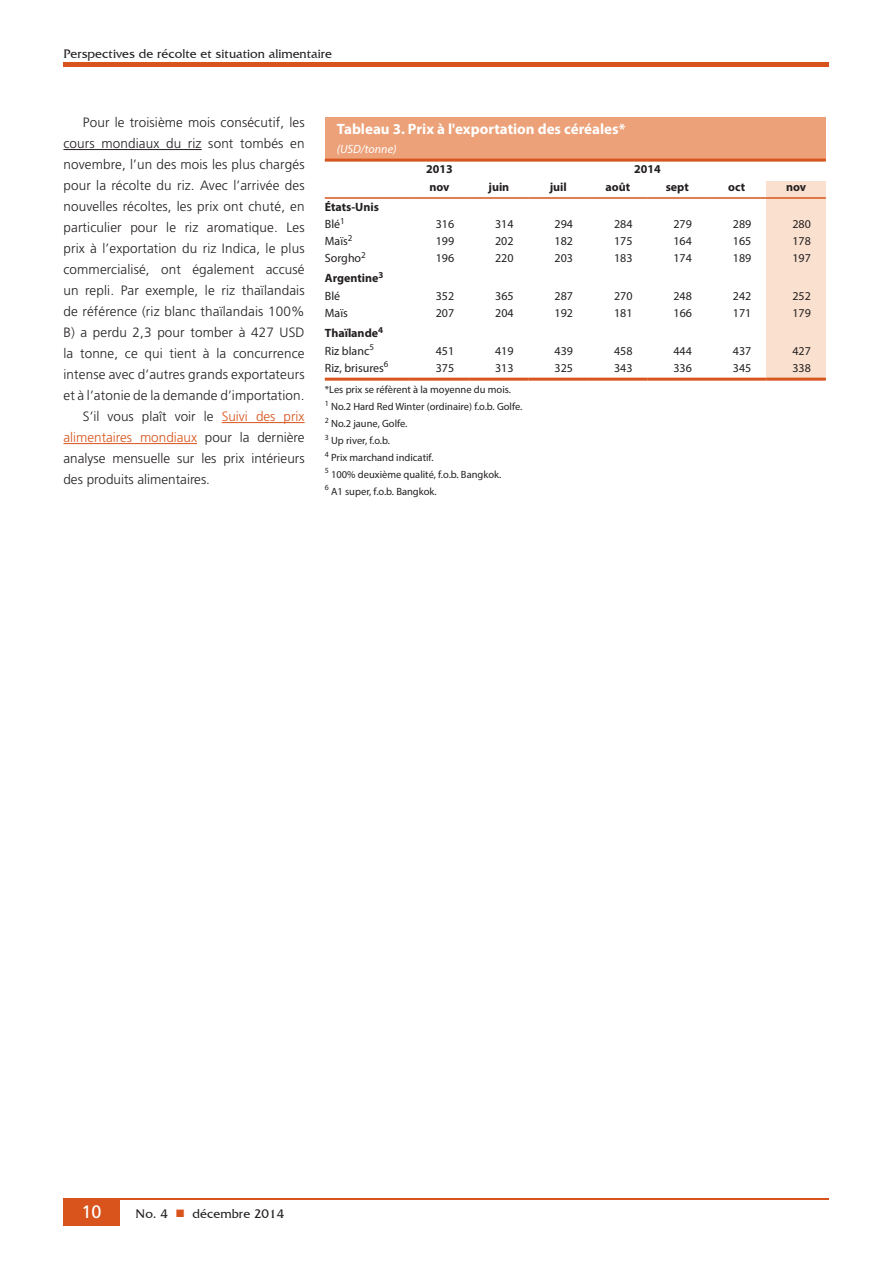
<style>
.page{position:relative;width:893px;height:1263px;background:#fff}
.page>*{position:absolute;margin:0;border:0;box-sizing:border-box;transform-origin:0 0}
.t1{font:18px "Frutiger LT Std";color:#fff}
.t2{font:700 15px "Myriad Pro";color:#fff}
.NewPara{font:300 13.5px/21px "Frutiger LT Std";letter-spacing:.005em;color:#231f20;text-align:justify}
.t3{font:12.75px "Friz Quadrata IT Cby BT";color:#231f20}
.t4{font:12px "Myriad Pro";color:#231f20}
.t5{font:700 12px/17.7px "Myriad Pro";color:#231f20}
.t6{font:italic 12px "Myriad Pro";color:#fff}
.t7{font:10.5px/17px "Myriad Pro";color:#231f20}
.s1{color:#d9531c}
.s2{font-weight:400}
</style>
<div class="page">
<hr style="left:63px;top:1198px;width:766px;height:2px;background:#d9531c">
<div style="left:63px;top:1200px;width:57px;height:26px;background:#d9531c"></div>
<hr style="left:63px;top:63px;width:766px;height:4px;background:#d9531c">
<hr style="left:63px;top:149px;width:139px;height:1px;background:#231f20">
<hr style="left:222px;top:422px;width:83px;height:1px;background:#d9531c">
<hr style="left:63px;top:443px;width:134px;height:1px;background:#d9531c">
<div style="left:766px;top:362px;width:60px;height:17px;background:#fae0cf"></div>
<div style="left:766px;top:345px;width:60px;height:17px;background:#fae0cf"></div>
<div style="left:766px;top:324px;width:60px;height:21px;background:#fae0cf"></div>
<div style="left:766px;top:307px;width:60px;height:17px;background:#fae0cf"></div>
<div style="left:766px;top:291px;width:60px;height:16px;background:#fae0cf"></div>
<div style="left:766px;top:270px;width:60px;height:21px;background:#fae0cf"></div>
<div style="left:766px;top:253px;width:60px;height:17px;background:#fae0cf"></div>
<div style="left:766px;top:236px;width:60px;height:17px;background:#fae0cf"></div>
<div style="left:766px;top:219px;width:60px;height:17px;background:#fae0cf"></div>
<div style="left:766px;top:198px;width:60px;height:21px;background:#fae0cf"></div>
<div style="left:766px;top:181px;width:60px;height:17px;background:#fae0cf"></div>
<div style="left:325px;top:143px;width:501px;height:17px;background:#eca179"></div>
<div style="left:325px;top:118px;width:501px;height:25px;background:#eca179"></div>
<hr style="left:325px;top:159px;width:501px;height:3px;background:#d9551e">
<hr style="left:325px;top:198px;width:85px;height:1px;background:#d9551e">
<hr style="left:410px;top:198px;width:59px;height:1px;background:#d9551e">
<hr style="left:469px;top:198px;width:60px;height:1px;background:#d9551e">
<hr style="left:529px;top:198px;width:59px;height:1px;background:#d9551e">
<hr style="left:588px;top:198px;width:59px;height:1px;background:#d9551e">
<hr style="left:647px;top:198px;width:60px;height:1px;background:#d9551e">
<hr style="left:707px;top:198px;width:59px;height:1px;background:#d9551e">
<hr style="left:766px;top:198px;width:60px;height:1px;background:#d9551e">
<hr style="left:325px;top:378px;width:85px;height:3px;background:#d9551e">
<hr style="left:410px;top:378px;width:59px;height:3px;background:#d9551e">
<hr style="left:469px;top:378px;width:60px;height:3px;background:#d9551e">
<hr style="left:529px;top:378px;width:59px;height:3px;background:#d9551e">
<hr style="left:588px;top:378px;width:59px;height:3px;background:#d9551e">
<hr style="left:647px;top:378px;width:60px;height:3px;background:#d9551e">
<hr style="left:707px;top:378px;width:59px;height:3px;background:#d9551e">
<hr style="left:766px;top:378px;width:60px;height:3px;background:#d9551e">
<p class="t3" style="left:63px;top:46px;width:270px">Perspectives de récolte et situation alimentaire</p>
<p class="NewPara" style="left:63px;top:112px;width:243px;text-indent:19px">Pour le troisième mois consécutif, les cours mondiaux du riz sont tombés en novembre, l’un des mois les plus chargés pour la récolte du riz. Avec l’arrivée des nouvelles récoltes, les prix ont chuté, en particulier pour le riz aromatique. Les prix à l’exportation du riz Indica, le plus commercialisé, ont également accusé un repli. Par exemple, le riz thaïlandais de référence (riz blanc thaïlandais 100% B) a perdu 2,3 pour tomber à 427 USD la tonne, ce qui tient à la concurrence intense avec d’autres grands exportateurs et à l’atonie de la demande d’importation.</p>
<p class="NewPara" style="left:63px;top:406px;width:243px;text-indent:19px">S’il vous plaît voir le <span class="s1">Suivi des prix alimentaires mondiaux</span> pour la dernière analyse mensuelle sur les prix intérieurs des produits alimentaires.</p>
<p class="t2" style="left:337px;top:119px;width:290px">Tableau 3. Prix à l'exportation des céréales*</p>
<p class="t6" style="left:337px;top:141px;width:61px">(USD/tonne)</p>
<p class="t5" style="left:426px;top:160px;width:28px">2013</p>
<p class="t5" style="left:634px;top:160px;width:28px">2014</p>
<p class="t5" style="left:429px;top:177px;width:22px">nov</p>
<p class="t5" style="left:488px;top:177px;width:22px">juin</p>
<p class="t5" style="left:550px;top:177px;width:19px">juil</p>
<p class="t5" style="left:605px;top:177px;width:26px">août</p>
<p class="t5" style="left:666px;top:177px;width:25px">sept</p>
<p class="t5" style="left:728px;top:177px;width:18px">oct</p>
<p class="t5" style="left:786px;top:177px;width:22px">nov</p>
<p class="t5" style="left:325px;top:198px;width:56px">États-Unis<br><span class="s2">Blé</span><sup>1</sup></p>
<p class="t4" style="left:436px;top:217px;width:20px">316</p>
<p class="t4" style="left:495px;top:217px;width:20px">314</p>
<p class="t4" style="left:555px;top:217px;width:20px">294</p>
<p class="t4" style="left:614px;top:217px;width:20px">284</p>
<p class="t4" style="left:673px;top:217px;width:20px">279</p>
<p class="t4" style="left:733px;top:217px;width:20px">289</p>
<p class="t4" style="left:792px;top:217px;width:20px">280</p>
<p class="t4" style="left:325px;top:234px;width:29px">Maïs<sup>2</sup></p>
<p class="t4" style="left:436px;top:234px;width:20px">199</p>
<p class="t4" style="left:495px;top:234px;width:20px">202</p>
<p class="t4" style="left:555px;top:234px;width:20px">182</p>
<p class="t4" style="left:614px;top:234px;width:20px">175</p>
<p class="t4" style="left:673px;top:234px;width:20px">164</p>
<p class="t4" style="left:733px;top:234px;width:20px">165</p>
<p class="t4" style="left:792px;top:234px;width:20px">178</p>
<p class="t4" style="left:325px;top:251px;width:42px">Sorgho<sup>2</sup></p>
<p class="t4" style="left:436px;top:251px;width:20px">196</p>
<p class="t4" style="left:495px;top:251px;width:20px">220</p>
<p class="t4" style="left:555px;top:251px;width:20px">203</p>
<p class="t4" style="left:614px;top:251px;width:20px">183</p>
<p class="t4" style="left:673px;top:251px;width:20px">174</p>
<p class="t4" style="left:733px;top:251px;width:20px">189</p>
<p class="t4" style="left:792px;top:251px;width:20px">197</p>
<p class="t5" style="left:325px;top:269px;width:60px">Argentine<sup>3<br></sup><span class="s2">Blé</span></p>
<p class="t4" style="left:436px;top:289px;width:20px">352</p>
<p class="t4" style="left:495px;top:289px;width:20px">365</p>
<p class="t4" style="left:555px;top:289px;width:20px">287</p>
<p class="t4" style="left:614px;top:289px;width:20px">270</p>
<p class="t4" style="left:673px;top:289px;width:20px">248</p>
<p class="t4" style="left:733px;top:289px;width:20px">242</p>
<p class="t4" style="left:792px;top:289px;width:20px">252</p>
<p class="t4" style="left:325px;top:306px;width:25px">Maïs</p>
<p class="t4" style="left:436px;top:306px;width:20px">207</p>
<p class="t4" style="left:495px;top:306px;width:20px">204</p>
<p class="t4" style="left:555px;top:306px;width:20px">192</p>
<p class="t4" style="left:614px;top:306px;width:20px">181</p>
<p class="t4" style="left:673px;top:306px;width:20px">166</p>
<p class="t4" style="left:733px;top:306px;width:20px">171</p>
<p class="t4" style="left:792px;top:306px;width:20px">179</p>
<p class="t5" style="left:325px;top:324px;width:60px">Thaïlande<sup>4<br></sup><span class="s2">Riz blanc</span><sup>5</sup></p>
<p class="t4" style="left:436px;top:343px;width:20px">451</p>
<p class="t4" style="left:495px;top:343px;width:20px">419</p>
<p class="t4" style="left:555px;top:343px;width:20px">439</p>
<p class="t4" style="left:614px;top:343px;width:20px">458</p>
<p class="t4" style="left:673px;top:343px;width:20px">444</p>
<p class="t4" style="left:733px;top:343px;width:20px">437</p>
<p class="t4" style="left:792px;top:343px;width:20px">427</p>
<p class="t4" style="left:325px;top:360px;width:65px">Riz, brisures<sup>6</sup></p>
<p class="t4" style="left:436px;top:360px;width:20px">375</p>
<p class="t4" style="left:495px;top:360px;width:20px">313</p>
<p class="t4" style="left:555px;top:360px;width:20px">325</p>
<p class="t4" style="left:614px;top:360px;width:20px">343</p>
<p class="t4" style="left:673px;top:360px;width:20px">336</p>
<p class="t4" style="left:733px;top:360px;width:20px">345</p>
<p class="t4" style="left:792px;top:360px;width:20px">338</p>
<p class="t7" style="left:325px;top:381px;width:199px">*Les prix se réfèrent à la moyenne du mois.<br><sup>1</sup> No.2 Hard Red Winter (ordinaire) f.o.b. Golfe.<br><sup>2</sup> No.2 jaune, Golfe.<br><sup>3</sup> Up river, f.o.b.<br><sup>4</sup> Prix marchand indicatif.<br><sup>5</sup> 100% deuxième qualité, f.o.b. Bangkok.<br><sup>6</sup> A1 super, f.o.b. Bangkok.</p>
<h1 class="t1" style="left:82px;top:1201px;width:22px">10</h1>
<p class="t3" style="left:136px;top:1205px;width:150px">No. 4 <span class="s1">■</span> décembre 2014</p>
</div>
